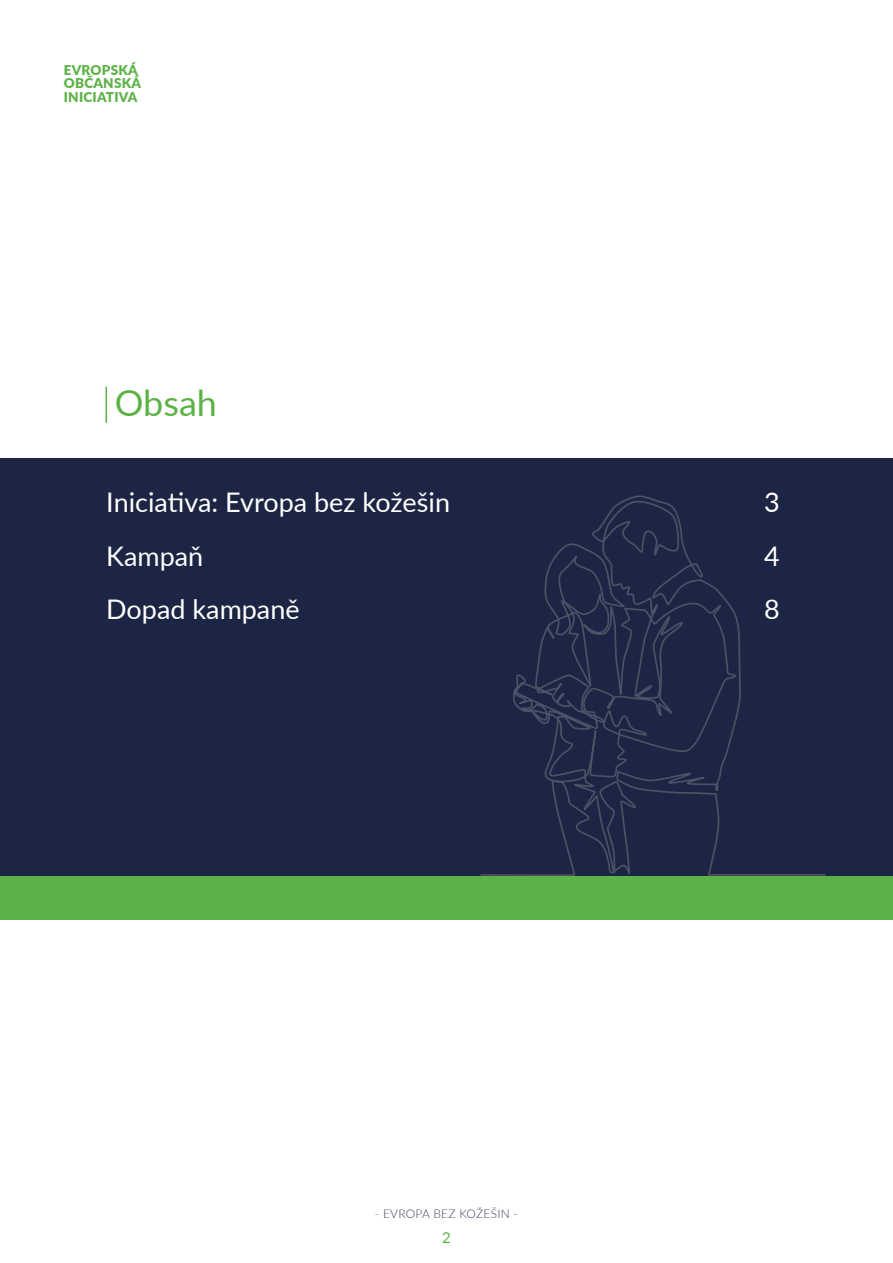
<style>
.page{position:relative;width:893px;height:1263px;background:#fff}
.page>*{position:absolute;margin:0;border:0;box-sizing:border-box;transform-origin:0 0}
.TOC_accent_title{font:36px "Lato";color:#5cb246}
.t1{font:27px "Lato";color:#fff}
.t2{font:15px "Lato";color:#5cb246}
.t3{font:900 13.5px/13.5px "Lato";letter-spacing:.02em;color:#5cb246}
.t4{font:300 12px "Lato";letter-spacing:.02em;color:#3c3e5c}
</style>
<div class="page">
<div style="left:0;top:459px;width:893px;height:417px;background:#1c2543"></div>
<svg style="left:480px;top:495px;width:346px;height:381px"></svg>
<div style="left:0;top:876px;width:893px;height:43px;background:#5cb246"></div>
<hr style="left:106px;top:387px;width:1px;height:36px;background:#5cb246">
<p class="t3" style="left:64px;top:62px;width:79px">EVROPSKÁ<br>OBČANSKÁ<br>INICIATIVA</p>
<p class="TOC_accent_title" style="left:115px;top:377px;width:104px">Obsah</p>
<p class="t1" style="left:106px;top:483px;width:345px">Iniciativa: Evropa bez kožešin</p>
<p class="t1" style="left:764px;top:483px;width:17px">3</p>
<p class="t1" style="left:106px;top:536px;width:99px">Kampaň</p>
<p class="t1" style="left:764px;top:536px;width:17px">4</p>
<p class="t1" style="left:106px;top:590px;width:195px">Dopad kampaně</p>
<p class="t1" style="left:764px;top:590px;width:17px">8</p>
<p class="t4" style="left:375px;top:1206px;width:145px">- EVROPA BEZ KOŽEŠIN -</p>
<p class="t2" style="left:442px;top:1227px;width:10px">2</p>
</div>
